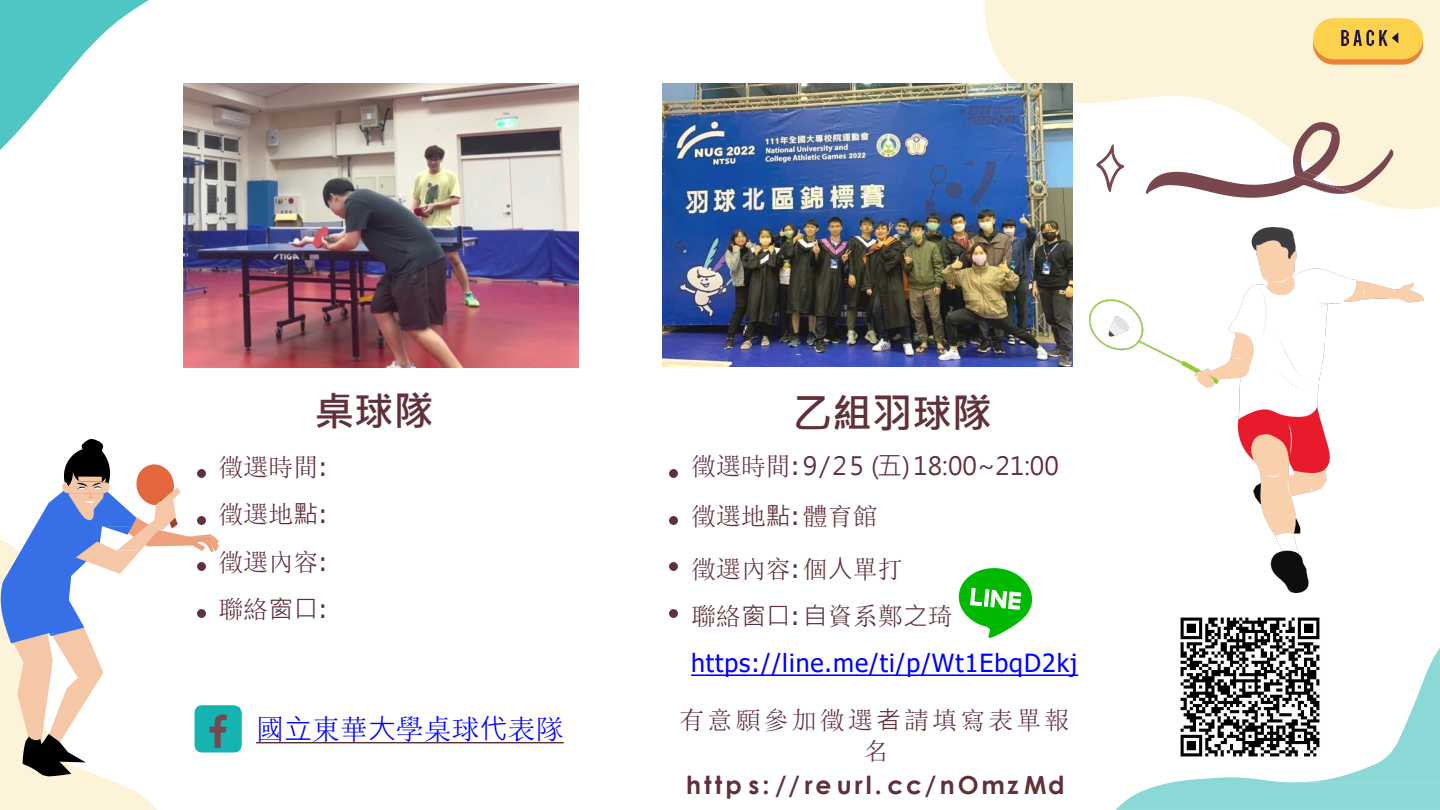
<style>
.page{position:relative;width:1440px;height:810px;background:#fff}
.page>*{position:absolute;margin:0;border:0;box-sizing:border-box;transform-origin:0 0}
.t1{font:700 40px "Microsoft Jheng Hei";color:#603138}
.t2{font:28px "Sim Sun";color:#00f}
.t3{font:25px "Sim Sun";color:#603138}
.t4{font:25px "Tahoma";letter-spacing:.04em;color:#00f}
.t5{font:25px "Microsoft Jheng Hei";color:#603138}
.t6{font:700 25px "Century Gothic";letter-spacing:.12em;color:#603138}
.t7{font:25px/31.3px "Sim Sun";letter-spacing:.125em;color:#603138;text-align:center}
.s1{font-family:"Sim Sun"}
.s2{font-family:"Tahoma"}
.s3{font-family:"Microsoft Jheng Hei"}
</style>
<div class="page">
<svg style="left:0;top:0;width:149px;height:150px"></svg>
<svg style="left:1116px;top:648px;width:324px;height:162px"></svg>
<div style="left:985px;top:0;width:455px;height:103px;background:#fdf3d9"></div>
<svg style="left:1146px;top:89px;width:294px;height:120px"></svg>
<svg style="left:1096px;top:144px;width:28px;height:48px"></svg>
<svg style="left:256px;top:742px;width:308px;height:1px"></svg>
<img style="left:1090px;top:228px;width:333px;height:365px">
<img style="left:663px;top:84px;width:410px;height:282px">
<img style="left:183px;top:84px;width:395px;height:284px">
<svg style="left:0;top:439px;width:242px;height:371px"></svg>
<svg style="left:670px;top:470px;width:8px;height:8px"></svg>
<svg style="left:670px;top:516px;width:8px;height:8px"></svg>
<svg style="left:670px;top:563px;width:8px;height:8px"></svg>
<svg style="left:670px;top:609px;width:8px;height:8px"></svg>
<svg style="left:959px;top:568px;width:73px;height:70px"></svg>
<svg style="left:691px;top:674px;width:387px;height:2px"></svg>
<svg style="left:1313px;top:18px;width:110px;height:47px"></svg>
<img style="left:1161px;top:617px;width:179px;height:160px">
<p class="t1" style="left:314px;top:386px;width:121px">桌球隊</p>
<p class="t1" style="left:792px;top:389px;width:201px">⼄組⽻球隊</p>
<p class="t5" style="left:691px;top:451px;width:369px"><span class="s1">徵選時間</span><span class="s2">:</span>9/25 (五)18:00~21:00</p>
<p class="t3" style="left:691px;top:503px;width:188px">徵選地<span class="s3">點</span><span class="s2">:</span>體育館</p>
<p class="t3" style="left:691px;top:557px;width:213px">徵選內容<span class="s2">:</span>個<span class="s3">人</span>單打</p>
<p class="t3" style="left:691px;top:604px;width:263px">聯絡<span class="s3">窗口</span><span class="s2">:</span><span class="s3">自</span>資系鄭<span class="s3">之</span>琦</p>
<p class="t4" style="left:691px;top:647px;width:388px">https://line.me/ti/p/Wt1EbqD2kj</p>
<p class="t7" style="left:680px;top:704px;width:391px">有意願參加徵選<span class="s3">者</span>請填寫表單報名</p>
<p class="t6" style="left:686px;top:766px;width:380px">http s://reurl.cc/nOmzMd</p>
<p class="t3" style="left:219px;top:454px;width:110px">徵選時間<span class="s2">:</span></p>
<p class="t3" style="left:219px;top:502px;width:110px">徵選地<span class="s3">點</span><span class="s2">:</span></p>
<p class="t3" style="left:219px;top:549px;width:110px">徵選內容<span class="s2">:</span></p>
<p class="t3" style="left:219px;top:597px;width:110px">聯絡<span class="s3">窗口</span><span class="s2">:</span></p>
<p class="t2" style="left:256px;top:715px;width:309px">國<span class="s3">⽴</span>東華<span class="s3">大</span>學桌球<span class="s3">代</span>表隊</p>
</div>
